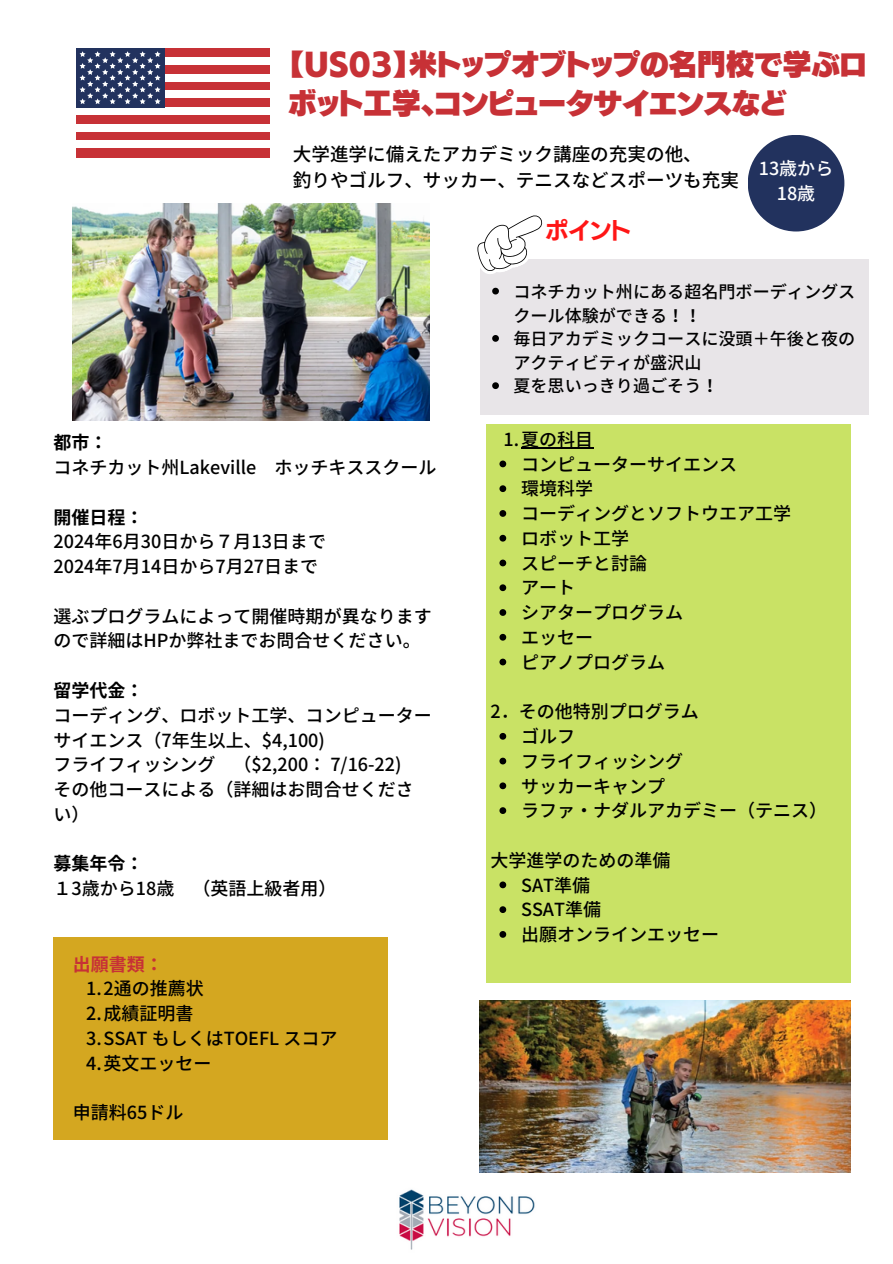
<style>
.page{position:relative;width:893px;height:1264px;background:#fff}
.page>*{position:absolute;margin:0;border:0;box-sizing:border-box;transform-origin:0 0}
.t1{font:28.5px/39.3px "TEST UD Kakugo Large U";color:#c73136}
.t2{font:22.95px "TEST UD Kakugo Large B";color:#ff1616}
.t3{font:500 18.6px "Noto Sans JP";color:#000}
.t4{font:500 18px/24.8px "Noto Sans JP";color:#000}
.t5{font:700 18px "Noto Sans JP";color:#000}
.t6{font:500 18px "Noto Sans JP";color:#fff}
.t7{font:700 18px "Noto Sans JP";color:#c73136}
.t8{font:500 17.1px/23.7px "Noto Sans JP";color:#000}
</style>
<div class="page">
<div style="left:480px;top:259px;width:388px;height:156px;background:#e8e5e8"></div>
<svg style="left:492px;top:288px;width:7px;height:6px"></svg>
<svg style="left:492px;top:335px;width:7px;height:7px"></svg>
<svg style="left:492px;top:382px;width:7px;height:7px"></svg>
<svg style="left:477px;top:215px;width:66px;height:59px"></svg>
<div style="left:76px;top:48px;width:193px;height:109px;background:#c73136"></div>
<div style="left:76px;top:57px;width:193px;height:8px;background:#fff"></div>
<div style="left:76px;top:74px;width:193px;height:8px;background:#fff"></div>
<div style="left:76px;top:91px;width:193px;height:7px;background:#fff"></div>
<div style="left:76px;top:107px;width:193px;height:8px;background:#fff"></div>
<div style="left:76px;top:124px;width:193px;height:7px;background:#fff"></div>
<div style="left:76px;top:140px;width:193px;height:8px;background:#fff"></div>
<div style="left:76px;top:48px;width:88px;height:59px;background:#22325e"></div>
<svg style="left:80px;top:51px;width:80px;height:53px"></svg>
<div style="left:486px;top:424px;width:364px;height:558px;background:#c9e265"></div>
<hr style="left:521px;top:447px;width:72px;height:1px;background:#000">
<svg style="left:499px;top:460px;width:7px;height:7px"></svg>
<svg style="left:499px;top:485px;width:7px;height:7px"></svg>
<svg style="left:499px;top:510px;width:7px;height:7px"></svg>
<svg style="left:499px;top:535px;width:7px;height:6px"></svg>
<svg style="left:499px;top:559px;width:7px;height:7px"></svg>
<svg style="left:499px;top:584px;width:7px;height:7px"></svg>
<svg style="left:499px;top:609px;width:7px;height:7px"></svg>
<svg style="left:499px;top:634px;width:7px;height:6px"></svg>
<svg style="left:499px;top:658px;width:7px;height:7px"></svg>
<svg style="left:499px;top:733px;width:7px;height:6px"></svg>
<svg style="left:499px;top:757px;width:7px;height:7px"></svg>
<svg style="left:499px;top:782px;width:7px;height:7px"></svg>
<svg style="left:499px;top:807px;width:7px;height:7px"></svg>
<svg style="left:499px;top:881px;width:7px;height:7px"></svg>
<svg style="left:499px;top:906px;width:7px;height:7px"></svg>
<svg style="left:499px;top:931px;width:7px;height:6px"></svg>
<img style="left:480px;top:1000px;width:370px;height:172px">
<div style="left:747px;top:135px;width:97px;height:96px;background:#22325e;border-radius:50%"></div>
<img style="left:73px;top:204px;width:357px;height:217px">
<img style="left:399px;top:1189px;width:136px;height:61px">
<div style="left:53px;top:936px;width:335px;height:203px;background:#d4a720"></div>
<p class="t1" style="left:288px;top:44px;width:580px">【US03】米トップオブトップの名門校で学ぶロボット工学、コンピュータサイエンスなど</p>
<p class="t3" style="left:293px;top:140px;width:410px">大学進学に備えたアカデミック講座の充実の他、</p>
<p class="t3" style="left:293px;top:166px;width:447px">釣りやゴルフ、サッカー、テニスなどスポーツも充実</p>
<p class="t2" style="left:545px;top:219px;width:87px">ポイント</p>
<p class="t6" style="left:758px;top:154px;width:76px">13歳から</p>
<p class="t6" style="left:776px;top:179px;width:40px">18歳</p>
<p class="t5" style="left:53px;top:428px;width:56px">都市：</p>
<p class="t4" style="left:53px;top:454px;width:384px">コネチカット州Lakeville ホッチキススクール</p>
<p class="t5" style="left:53px;top:503px;width:92px">開催日程：</p>
<p class="t4" style="left:53px;top:528px;width:274px">2024年6月30日から７月 13日まで</p>
<p class="t4" style="left:53px;top:553px;width:266px">2024年7月 14日から7月 27日まで</p>
<p class="t4" style="left:53px;top:602px;width:380px">選ぶプログラムによって開催時期が異なりますので詳細はHPか弊社までお問合せください。</p>
<p class="t5" style="left:53px;top:676px;width:92px">留学代金：</p>
<p class="t4" style="left:53px;top:701px;width:380px">コーディング、ロボット工学、コンピューターサイエンス（7年生以上、$4,100)</p>
<p class="t4" style="left:53px;top:751px;width:349px">フライフィッシング （$2,200： 7/16-22)</p>
<p class="t4" style="left:53px;top:776px;width:362px">その他コースによる（詳細はお問合せください）</p>
<p class="t5" style="left:53px;top:849px;width:92px">募集年令：</p>
<p class="t4" style="left:53px;top:875px;width:284px">１3歳から18歳 （英語上級者用）</p>
<p class="t7" style="left:73px;top:949px;width:92px">出願書類：</p>
<p class="t4" style="left:86px;top:975px;width:119px">1.2通の推薦状</p>
<p class="t4" style="left:86px;top:1000px;width:109px">2.成績証明書</p>
<p class="t4" style="left:86px;top:1024px;width:253px">3.SSAT もしくはTOEFL スコア</p>
<p class="t4" style="left:86px;top:1049px;width:127px">4.英文エッセー</p>
<p class="t4" style="left:73px;top:1099px;width:112px">申請料65ドル</p>
<p class="t8" style="left:513px;top:279px;width:343px">コネチカット州にある超名門ボーディングスクール体験ができる！！</p>
<p class="t8" style="left:513px;top:326px;width:343px">毎日アカデミックコースに没頭＋午後と夜のアクティビティが盛沢山</p>
<p class="t8" style="left:513px;top:373px;width:207px">夏を思いっきり過ごそう！</p>
<p class="t4" style="left:503px;top:426px;width:85px">1.夏の科目</p>
<p class="t4" style="left:521px;top:451px;width:218px">コンピューターサイエンス</p>
<p class="t4" style="left:521px;top:475px;width:74px">環境科学</p>
<p class="t4" style="left:521px;top:500px;width:272px">コーディングとソフトウエア工学</p>
<p class="t4" style="left:521px;top:525px;width:110px">ロボット工学</p>
<p class="t4" style="left:521px;top:550px;width:128px">スピーチと討論</p>
<p class="t4" style="left:521px;top:574px;width:56px">アート</p>
<p class="t4" style="left:521px;top:599px;width:164px">シアタープログラム</p>
<p class="t4" style="left:521px;top:624px;width:74px">エッセー</p>
<p class="t4" style="left:521px;top:649px;width:146px">ピアノプログラム</p>
<p class="t4" style="left:490px;top:698px;width:210px">2．その他特別プログラム</p>
<p class="t4" style="left:521px;top:723px;width:56px">ゴルフ</p>
<p class="t4" style="left:521px;top:748px;width:164px">フライフィッシング</p>
<p class="t4" style="left:521px;top:772px;width:146px">サッカーキャンプ</p>
<p class="t4" style="left:521px;top:797px;width:308px">ラファ・ナダルアカデミー（テニス）</p>
<p class="t4" style="left:490px;top:847px;width:182px">大学進学のための準備</p>
<p class="t4" style="left:521px;top:871px;width:71px">SAT準備</p>
<p class="t4" style="left:521px;top:896px;width:82px">SSAT準備</p>
<p class="t4" style="left:521px;top:921px;width:200px">出願オンラインエッセー</p>
</div>
